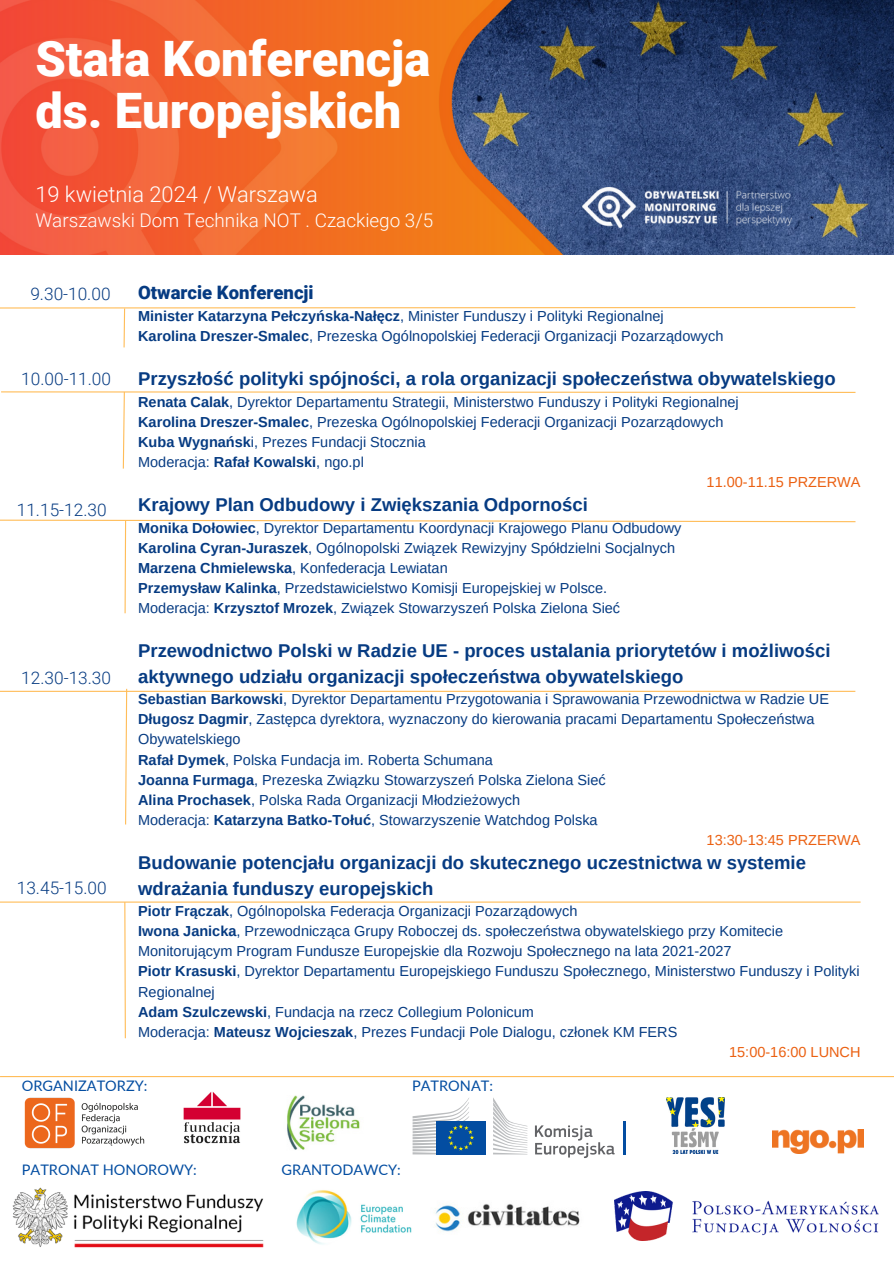
<style>
.page{position:relative;width:894px;height:1264px;background:#fff}
.page>*{position:absolute;margin:0;border:0;box-sizing:border-box;transform-origin:0 0}
.t1{font:900 48.9px/52.1px "Roboto";color:#fff}
.t2{font:300 21.9px "Roboto";color:#fff}
.t3{font:300 18.9px "Roboto";color:#fff}
.t4{font:700 18.45px/25.8px "Arimo";color:#063b82}
.t5{font:900 18.45px "Roboto";color:#063b82}
.t6{font:300 17.25px "Roboto";color:#063b82}
.t7{font:14.55px/20.1px "Arimo";color:#063b82}
.t8{font:14.55px "Arimo";color:#eb6011}
.t9{font:14.55px "Lato";color:#034da1}
.s1{font-weight:700}
</style>
<div class="page">
<img style="left:0;top:0;width:893px;height:254px">
<img style="left:582px;top:187px;width:209px;height:41px">
<svg style="left:124px;top:902px;width:2px;height:137px"></svg>
<hr style="left:0;top:690px;width:855px;height:2px;background:#ffbd59">
<hr style="left:0;top:901px;width:860px;height:1px;background:#ffbd59">
<svg style="left:0;top:519px;width:856px;height:95px"></svg>
<svg style="left:1px;top:391px;width:855px;height:78px"></svg>
<svg style="left:0;top:307px;width:856px;height:41px"></svg>
<img style="left:161px;top:1077px;width:102px;height:67px">
<hr style="left:0;top:1075px;width:893px;height:2px;background:#ffbd59">
<img style="left:24px;top:1097px;width:121px;height:52px">
<img style="left:287px;top:1095px;width:73px;height:55px">
<svg style="left:493px;top:1098px;width:34px;height:56px"></svg>
<div style="left:436px;top:1121px;width:49px;height:33px;background:#034da1"></div>
<svg style="left:412px;top:1098px;width:62px;height:56px"></svg>
<svg style="left:535px;top:1125px;width:79px;height:32px"></svg>
<hr style="left:623px;top:1121px;width:2px;height:33px;background:#034da1">
<img style="left:666px;top:1097px;width:58px;height:56px">
<img style="left:772px;top:1129px;width:91px;height:24px">
<img style="left:12px;top:1187px;width:252px;height:61px">
<img style="left:296px;top:1190px;width:116px;height:55px">
<img style="left:435px;top:1204px;width:145px;height:28px">
<img style="left:614px;top:1191px;width:263px;height:49px">
<svg style="left:124px;top:688px;width:4px;height:137px"></svg>
<p class="t1" style="left:35px;top:33px;width:396px">Stała Konferencja ds. Europejskich</p>
<h4 class="t2" style="left:35px;top:181px;width:284px">19 kwietnia 2024 / Warszawa</h4>
<h2 class="t3" style="left:35px;top:209px;width:399px">Warszawski Dom Technika NOT . Czackiego 3/5</h2>
<p class="t6" style="left:30px;top:284px;width:82px">9.30-10.00</p>
<p class="t6" style="left:21px;top:369px;width:91px">10.00-11.00</p>
<p class="t6" style="left:17px;top:499px;width:91px">11.15-12.30</p>
<p class="t6" style="left:21px;top:668px;width:91px">12.30-13.30</p>
<p class="t6" style="left:17px;top:878px;width:91px">13.45-15.00</p>
<h3 class="t5" style="left:138px;top:282px;width:177px">Otwarcie Konferencji</h3>
<p class="t7" style="left:138px;top:305px;width:527px"><span class="s1">Minister Katarzyna Pełczyńska-Nałęcz</span>, Minister Funduszy i Polityki Regionalnej</p>
<p class="t7" style="left:138px;top:325px;width:586px"><span class="s1">Karolina Dreszer-Smalec</span>, Prezeska Ogólnopolskiej Federacji Organizacji Pozarządowych</p>
<p class="t4" style="left:138px;top:366px;width:699px">Przyszłość polityki spójności, a rola organizacji społeczeństwa obywatelskiego</p>
<p class="t7" style="left:138px;top:391px;width:602px"><span class="s1">Renata Calak</span>, Dyrektor Departamentu Strategii, Ministerstwo Funduszy i Polityki Regionalnej</p>
<p class="t7" style="left:138px;top:411px;width:586px"><span class="s1">Karolina Dreszer-Smalec</span>, Prezeska Ogólnopolskiej Federacji Organizacji Pozarządowych</p>
<p class="t7" style="left:138px;top:431px;width:289px"><span class="s1">Kuba Wygnańsk</span>i, Prezes Fundacji Stocznia</p>
<p class="t7" style="left:138px;top:451px;width:227px">Moderacja: <span class="s1">Rafał Kowalski</span>, ngo.pl</p>
<p class="t8" style="left:706px;top:473px;width:155px">11.00-11.15 PRZERWA</p>
<p class="t4" style="left:138px;top:492px;width:451px">Krajowy Plan Odbudowy i Zwiększania Odporności</p>
<p class="t7" style="left:138px;top:517px;width:544px"><span class="s1">Monika Dołowiec</span>, Dyrektor Departamentu Koordynacji Krajowego Planu Odbudowy <span class="s1">Karolina Cyran-Juraszek</span>, Ogólnopolski Związek Rewizyjny Spółdzielni Socjalnych <span class="s1">Marzena Chmielewska</span>, Konfederacja Lewiatan<br><span class="s1">Przemysław Kalinka</span>, Przedstawicielstwo Komisji Europejskiej w Polsce.<br>Moderacja: <span class="s1">Krzysztof Mrozek</span>, Związek Stowarzyszeń Polska Zielona Sieć</p>
<h3 class="t4" style="left:138px;top:638px;width:693px">Przewodnictwo Polski w Radzie UE - proces ustalania priorytetów i możliwości aktywnego udziału organizacji społeczeństwa obywatelskiego</h3>
<h3 class="t7" style="left:138px;top:689px;width:692px"><span class="s1">Sebastian Barkowski</span>, Dyrektor Departamentu Przygotowania i Sprawowania Przewodnictwa w Radzie UE</h3>
<h3 class="t7" style="left:138px;top:709px;width:677px"><span class="s1">Długosz Dagmir</span>, Zastępca dyrektora, wyznaczony do kierowania pracami Departamentu Społeczeństwa</h3>
<h3 class="t7" style="left:138px;top:729px;width:104px">Obywatelskiego</h3>
<h3 class="t7" style="left:138px;top:749px;width:356px"><span class="s1">Rafał Dymek</span>, Polska Fundacja im. Roberta Schumana</h3>
<h3 class="t7" style="left:138px;top:769px;width:469px"><span class="s1">Joanna Furmaga</span>, Prezeska Związku Stowarzyszeń Polska Zielona Sieć</h3>
<h3 class="t7" style="left:138px;top:789px;width:383px"><span class="s1">Alina Prochasek</span>, Polska Rada Organizacji Młodzieżowych</h3>
<h3 class="t7" style="left:138px;top:809px;width:461px">Moderacja: <span class="s1">Katarzyna Batko-Tołuć</span>, Stowarzyszenie Watchdog Polska</h3>
<h3 class="t8" style="left:706px;top:831px;width:155px">13:30-13:45 PRZERWA</h3>
<h3 class="t4" style="left:138px;top:849px;width:669px">Budowanie potencjału organizacji do skutecznego uczestnictwa w systemie wdrażania funduszy europejskich</h3>
<h3 class="t7" style="left:138px;top:901px;width:646px"><span class="s1">Piotr Frączak</span>, Ogólnopolska Federacja Organizacji Pozarządowych<br><span class="s1">Iwona Janicka</span>, Przewodnicząca Grupy Roboczej ds. społeczeństwa obywatelskiego przy Komitecie<br>Monitorującym Program Fundusze Europejskie dla Rozwoju Społecznego na lata 2021-2027</h3>
<p class="t7" style="left:138px;top:961px;width:722px"><span class="s1">Piotr Krasuski</span>, Dyrektor Departamentu Europejskiego Funduszu Społecznego, Ministerstwo Funduszy i Polityki<br>Regionalnej</p>
<p class="t7" style="left:138px;top:1001px;width:397px"><span class="s1">Adam Szulczewski</span>, Fundacja na rzecz Collegium Polonicum</p>
<p class="t7" style="left:138px;top:1021px;width:540px">Moderacja: <span class="s1">Mateusz Wojcieszak</span>, Prezes Fundacji Pole Dialogu, członek KM FERS</p>
<p class="t8" style="left:729px;top:1043px;width:133px">15:00-16:00 LUNCH</p>
<p class="t9" style="left:22px;top:1076px;width:127px">ORGANIZATORZY:</p>
<p class="t9" style="left:412px;top:1076px;width:82px">PATRONAT:</p>
<h3 class="t9" style="left:22px;top:1160px;width:176px">PATRONAT HONOROWY:</h3>
<h3 class="t9" style="left:281px;top:1160px;width:121px">GRANTODAWCY:</h3>
</div>
